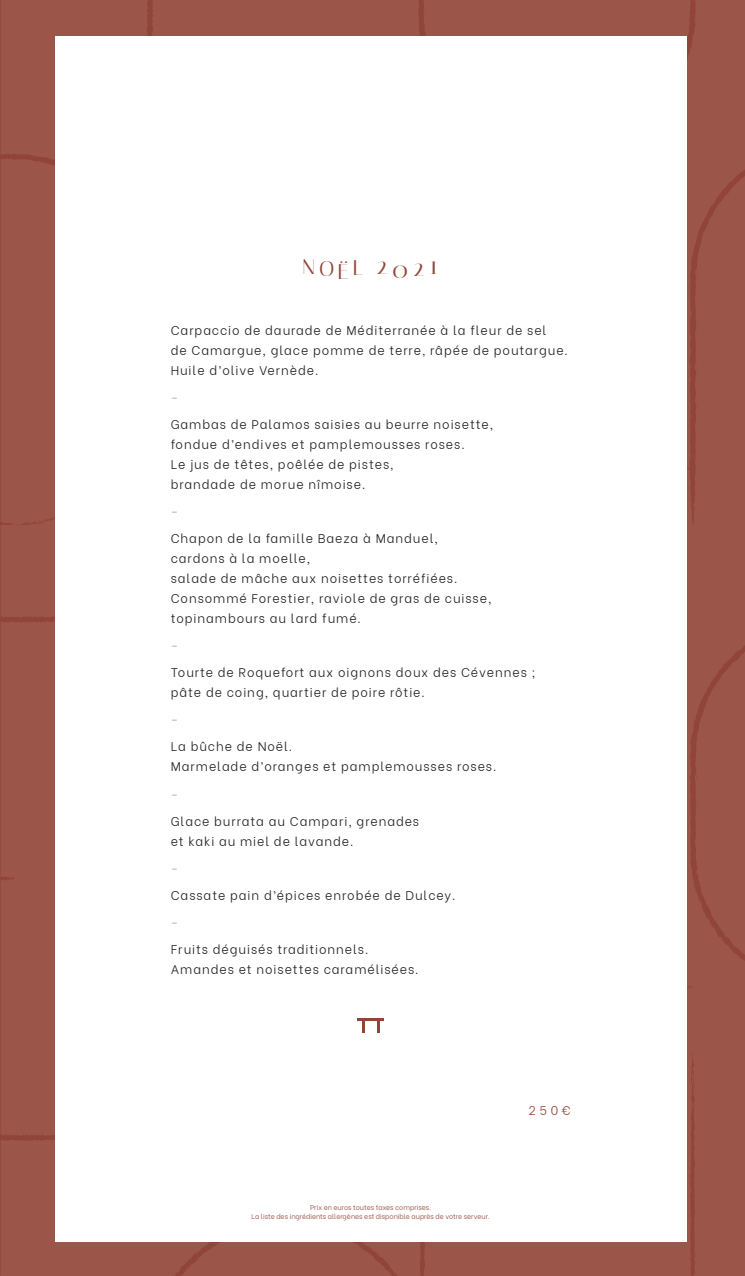
<style>
.page{position:relative;width:745px;height:1276px;background:#fff}
.page>*{position:absolute;margin:0;border:0;box-sizing:border-box;transform-origin:0 0}
.t1{font:21.25px "Italiana";color:#914538}
.t2{font:300 12.5px/20px "Be Vietnam";letter-spacing:.075em;color:#231f20}
.t3{font:100 12.5px "Be Vietnam";color:#914538}
.t4{font:300 12.5px "Be Vietnam";color:#914538}
.t5{font:300 6.88px "Be Vietnam";color:#914538}
.s1{font-size:25px}
</style>
<div class="page">
<div style="left:0;top:0;width:744px;height:1276px;background:#9b5549"></div>
<svg style="left:690px;top:171px;width:54px;height:294px"></svg>
<svg style="left:1px;top:154px;width:54px;height:371px"></svg>
<svg style="left:14px;top:518px;width:34px;height:7px"></svg>
<svg style="left:144px;top:0;width:10px;height:37px"></svg>
<svg style="left:418px;top:0;width:277px;height:151px"></svg>
<svg style="left:686px;top:465px;width:58px;height:526px"></svg>
<svg style="left:1px;top:616px;width:54px;height:7px"></svg>
<svg style="left:1px;top:1135px;width:54px;height:6px"></svg>
<svg style="left:1px;top:877px;width:13px;height:3px"></svg>
<svg style="left:147px;top:1241px;width:278px;height:35px"></svg>
<hr style="left:0;top:0;width:1px;height:1275px;background:#914538">
<svg style="left:57px;top:36px;width:30px;height:1px"></svg>
<svg style="left:656px;top:36px;width:36px;height:30px"></svg>
<svg style="left:656px;top:1052px;width:39px;height:223px"></svg>
<div style="left:55px;top:37px;width:631px;height:1204px;background:#fff"></div>
<svg style="left:362px;top:1021px;width:2px;height:12px"></svg>
<svg style="left:377px;top:1021px;width:2px;height:12px"></svg>
<hr style="left:357px;top:1018px;width:26px;height:2px;background:#914538">
<p class="t1" style="left:302px;top:256px;width:138px">NOËL <span class="s1">2021</span></p>
<p class="t2" style="left:171px;top:319px;width:398px">Carpaccio de daurade de Méditerranée à la fleur de sel<br>de Camargue, glace pomme de terre, râpée de poutargue.<br>Huile d’olive Vernède.</p>
<p class="t3" style="left:171px;top:387px;width:9px">-</p>
<p class="t2" style="left:171px;top:413px;width:324px">Gambas de Palamos saisies au beurre noisette, fondue d’endives et pamplemousses roses.<br>Le jus de têtes, poêlée de pistes,<br>brandade de morue nîmoise.</p>
<p class="t3" style="left:171px;top:501px;width:9px">-</p>
<p class="t2" style="left:171px;top:527px;width:322px">Chapon de la famille Baeza à Manduel, cardons à la moelle,<br>salade de mâche aux noisettes torréfiées.<br>Consommé Forestier, raviole de gras de cuisse, topinambours au lard fumé.</p>
<p class="t3" style="left:171px;top:635px;width:9px">-</p>
<p class="t2" style="left:171px;top:661px;width:366px">Tourte de Roquefort aux oignons doux des Cévennes ; pâte de coing, quartier de poire rôtie.</p>
<p class="t3" style="left:171px;top:709px;width:9px">-</p>
<p class="t2" style="left:171px;top:735px;width:327px">La bûche de Noël.<br>Marmelade d’oranges et pamplemousses roses.</p>
<p class="t3" style="left:171px;top:783px;width:9px">-</p>
<p class="t2" style="left:171px;top:810px;width:250px">Glace burrata au Campari, grenades et kaki au miel de lavande.</p>
<p class="t3" style="left:171px;top:858px;width:9px">-</p>
<p class="t2" style="left:171px;top:884px;width:286px">Cassate pain d’épices enrobée de Dulcey.</p>
<p class="t3" style="left:171px;top:912px;width:9px">-</p>
<p class="t2" style="left:171px;top:938px;width:249px">Fruits déguisés traditionnels.<br>Amandes et noisettes caramélisées.</p>
<p class="t5" style="left:310px;top:1202px;width:122px">Prix en euros toutes taxes comprises.</p>
<p class="t5" style="left:251px;top:1210px;width:240px">La liste des ingrédients allergènes est disponible auprès de votre serveur.</p>
<p class="t4" style="left:528px;top:1100px;width:43px">250€</p>
</div>
